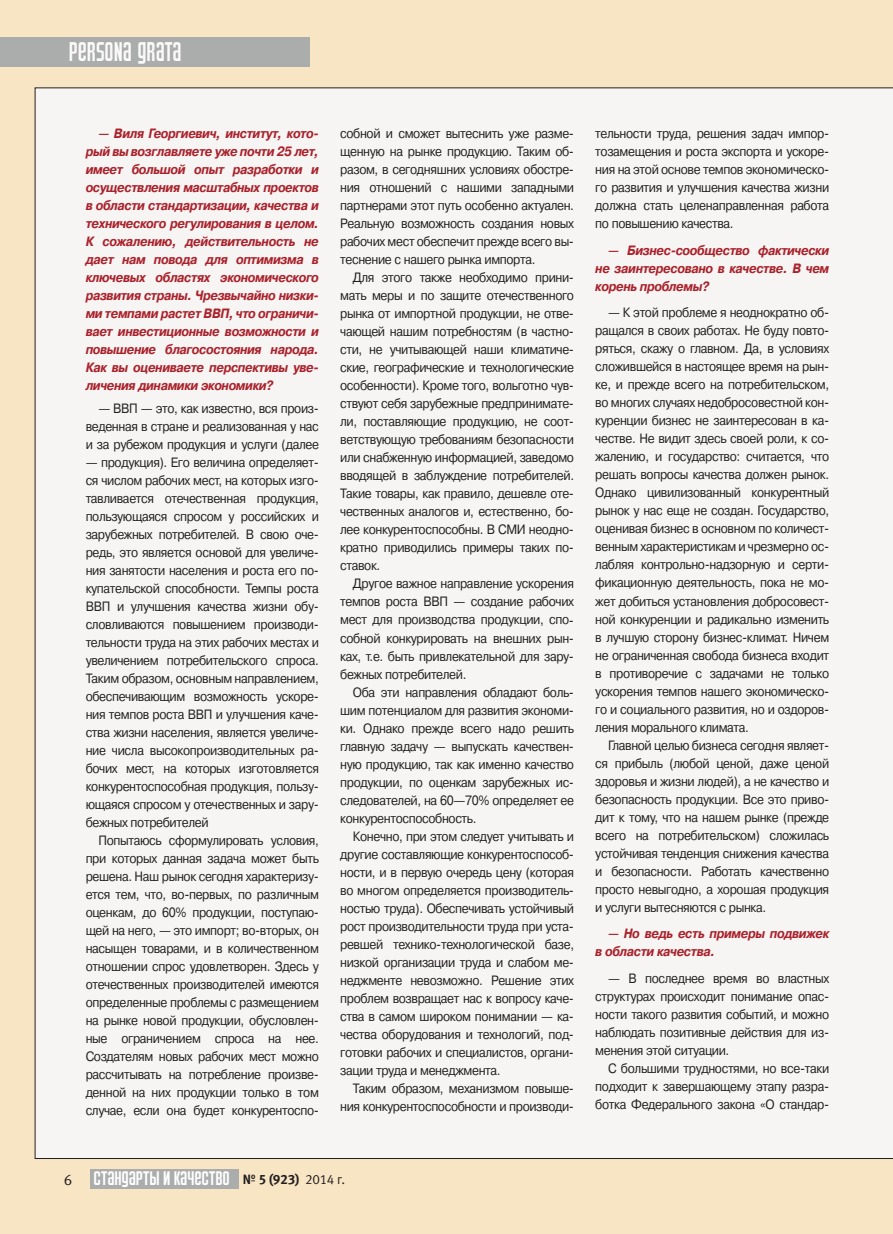
<style>
.page{position:relative;width:893px;height:1234px;background:#fff}
.page>*{position:absolute;margin:0;border:0;box-sizing:border-box;transform-origin:0 0}
.t1{font:27px "Airport";color:#fbfaf9;scale:.9 1}
.t2{font:19.5px "Airport";letter-spacing:-.005em;color:#fff}
.t3{font:15px "Meta Normal LFC";color:#231f20}
.t4{font:13.5px/18px "Pragmatica C";letter-spacing:-.03em;color:#231f20;text-align:justify;scale:.9 1}
.t5{font:italic 700 13.5px/18px "Pragmatica C";letter-spacing:-.03em;color:#aa222c;text-align:justify;scale:.9 1}
.t6{font:13.5px "Meta Bold LFC";color:#231f20}
.s1{font-family:"Meta Bold C"}
.s2{font-family:"Meta Normal LFC"}
</style>
<div class="page">
<div style="left:0;top:0;width:893px;height:1233px;background:#f8e5c4"></div>
<div style="left:35px;top:87px;width:858px;height:1071px;background:#f7f5f4"></div>
<div style="left:0;top:37px;width:310px;height:30px;background:#abadad"></div>
<div style="left:90px;top:1168px;width:149px;height:20px;background:#abadad"></div>
<h1 class="t1" style="left:69px;top:36px;width:127px">PERSONA GRATA</h1>
<p class="t5" style="left:86px;top:126px;width:261px;text-indent:13px">— Виля Георгиевич, институт, кото&shy;рый вы возглавляете уже почти 25 лет, имеет большой опыт разработки и осуществления масштабных проектов в области стандартизации, качества и технического регулирования в целом.<br>К сожалению, действительность не дает нам повода для оптимизма в ключевых областях экономического развития страны. Чрезвычайно низки&shy;ми темпами растет ВВП, что ограничи&shy;вает инвестиционные возможности и повышение благосостояния народа.<br>Как вы оцениваете перспективы уве&shy;личения динамики экономики?</p>
<p class="t4" style="left:86px;top:400px;width:261px;text-indent:13px">— ВВП — это, как известно, вся произ&shy;веденная в стране и реализованная у нас и за рубежом продукция и услуги (далее</p>
<p class="t4" style="left:86px;top:454px;width:261px">— продукция). Его величина определяет&shy;ся числом рабочих мест, на которых изго&shy;тавливается отечественная продукция, пользующаяся спросом у российских и зарубежных потребителей. В свою оче&shy;редь, это является основой для увеличе&shy;ния занятости населения и роста его по&shy;купательской способности. Темпы роста ВВП и улучшения качества жизни обу&shy;словливаются повышением производи&shy;тельности труда на этих рабочих местах и увеличением потребительского спроса.<br>Таким образом, основным направлением, обеспечивающим возможность ускоре&shy;ния темпов роста ВВП и улучшения каче&shy;ства жизни населения, является увеличе&shy;ние числа высокопроизводительных ра&shy;бочих мест, на которых изготовляется конкурентоспособная продукция, пользу&shy;ющаяся спросом у отечественных и зару&shy;бежных потребителей</p>
<p class="t4" style="left:86px;top:832px;width:261px;text-indent:13px">Попытаюсь сформулировать условия, при которых данная задача может быть решена. Наш рынок сегодня характеризу&shy;ется тем, что, во-первых, по различным оценкам, до 60% продукции, поступаю&shy;щей на него, — это импорт; во-вторых, он насыщен товарами, и в количественном отношении спрос удовлетворен. Здесь у отечественных производителей имеются определенные проблемы с размещением на рынке новой продукции, обусловлен&shy;ные ограничением спроса на нее.<br>Создателям новых рабочих мест можно рассчитывать на потребление произве&shy;денной на них продукции только в том случае, если она будет конкурентоспо-</p>
<p class="t4" style="left:340px;top:126px;width:261px">собной и сможет вытеснить уже разме&shy;щенную на рынке продукцию. Таким об&shy;разом, в сегодняшних условиях обостре&shy;ния отношений с нашими западными партнерами этот путь особенно актуален.<br>Реальную возможность создания новых рабочих мест обеспечит прежде всего вы&shy;теснение с нашего рынка импорта.</p>
<p class="t4" style="left:340px;top:270px;width:261px;text-indent:13px">Для этого также необходимо прини&shy;мать меры и по защите отечественного рынка от импортной продукции, не отве&shy;чающей нашим потребностям (в частно&shy;сти, не учитывающей наши климатиче&shy;ские, географические и технологические особенности). Кроме того, вольготно чув&shy;ствуют себя зарубежные предпринимате&shy;ли, поставляющие продукцию, не соот&shy;ветствующую требованиям безопасности или снабженную информацией, заведомо вводящей в заблуждение потребителей.<br>Такие товары, как правило, дешевле оте&shy;чественных аналогов и, естественно, бо&shy;лее конкурентоспособны. В СМИ неодно&shy;кратно приводились примеры таких по&shy;ставок.</p>
<p class="t4" style="left:340px;top:576px;width:261px;text-indent:13px">Другое важное направление ускорения темпов роста ВВП — создание рабочих мест для производства продукции, спо&shy;собной конкурировать на внешних рын&shy;ках, т.е. быть привлекательной для зару&shy;бежных потребителей.</p>
<p class="t4" style="left:340px;top:684px;width:261px;text-indent:13px">Оба эти направления обладают боль&shy;шим потенциалом для развития экономи&shy;ки. Однако прежде всего надо решить главную задачу — выпускать качествен&shy;ную продукцию, так как именно качество продукции, по оценкам зарубежных ис&shy;следователей, на 60—70% определяет ее конкурентоспособность.</p>
<p class="t4" style="left:340px;top:828px;width:261px;text-indent:13px">Конечно, при этом следует учитывать и другие составляющие конкурентоспособ&shy;ности, и в первую очередь цену (которая во многом определяется производитель&shy;ностью труда). Обеспечивать устойчивый рост производительности труда при уста&shy;ревшей технико-технологической базе, низкой организации труда и слабом ме&shy;неджменте невозможно. Решение этих проблем возвращает нас к вопросу каче&shy;ства в самом широком понимании — ка&shy;чества оборудования и технологий, под&shy;готовки рабочих и специалистов, органи&shy;зации труда и менеджмента.</p>
<p class="t4" style="left:340px;top:1080px;width:261px;text-align:right">Таким образом, механизмом повыше&shy;ния конкурентоспособности и производи-</p>
<p class="t4" style="left:595px;top:126px;width:261px">тельности труда, решения задач импор&shy;тозамещения и роста экспорта и ускоре&shy;ния на этой основе темпов экономическо&shy;го развития и улучшения качества жизни должна стать целенаправленная работа по повышению качества.</p>
<p class="t5" style="left:595px;top:242px;width:261px;text-indent:13px">— Бизнес-сообщество фактически не заинтересовано в качестве. В чем корень проблемы?</p>
<p class="t4" style="left:595px;top:305px;width:261px;text-indent:13px">— К этой проблеме я неоднократно об&shy;ращался в своих работах. Не буду повто&shy;ряться, скажу о главном. Да, в условиях сложившейся в настоящее время на рын&shy;ке, и прежде всего на потребительском, во многих случаях недобросовестной кон&shy;куренции бизнес не заинтересован в ка&shy;честве. Не видит здесь своей роли, к со&shy;жалению, и государство: считается, что решать вопросы качества должен рынок.<br>Однако цивилизованный конкурентный рынок у нас еще не создан. Государство, оценивая бизнес в основном по количест&shy;венным характеристикам и чрезмерно ос&shy;лабляя контрольно-надзорную и серти&shy;фикационную деятельность, пока не мо&shy;жет добиться установления добросовест&shy;ной конкуренции и радикально изменить в лучшую сторону бизнес-климат. Ничем не ограниченная свобода бизнеса входит в противоречие с задачами не только ускорения темпов нашего экономическо&shy;го и социального развития, но и оздоров&shy;ления морального климата.</p>
<p class="t4" style="left:595px;top:737px;width:261px;text-indent:13px">Главной целью бизнеса сегодня являет&shy;ся прибыль (любой ценой, даже ценой здоровья и жизни людей), а не качество и безопасность продукции. Все это приво&shy;дит к тому, что на нашем рынке (прежде всего на потребительском) сложилась устойчивая тенденция снижения качества и безопасности. Работать качественно просто невыгодно, а хорошая продукция и услуги вытесняются с рынка.</p>
<p class="t5" style="left:595px;top:925px;width:261px;text-indent:13px">— Но ведь есть примеры подвижек в области качества.</p>
<p class="t4" style="left:595px;top:970px;width:261px;text-indent:13px">— В последнее время во властных структурах происходит понимание опас&shy;ности такого развития событий, и можно наблюдать позитивные действия для из&shy;менения этой ситуации.</p>
<p class="t4" style="left:595px;top:1060px;width:261px;text-indent:13px">С большими трудностями, но все-таки подходит к завершающему этапу разра&shy;ботка Федерального закона «О стандар-</p>
<h2 class="t2" style="left:93px;top:1166px;width:138px">СТАНДАРТЫ И КАЧЕСТВО</h2>
<p class="t3" style="left:64px;top:1170px;width:10px">6</p>
<p class="t6" style="left:243px;top:1170px;width:104px"><span class="s1">№</span> 5 (923) <span class="s2">2014 г.</span></p>
</div>
